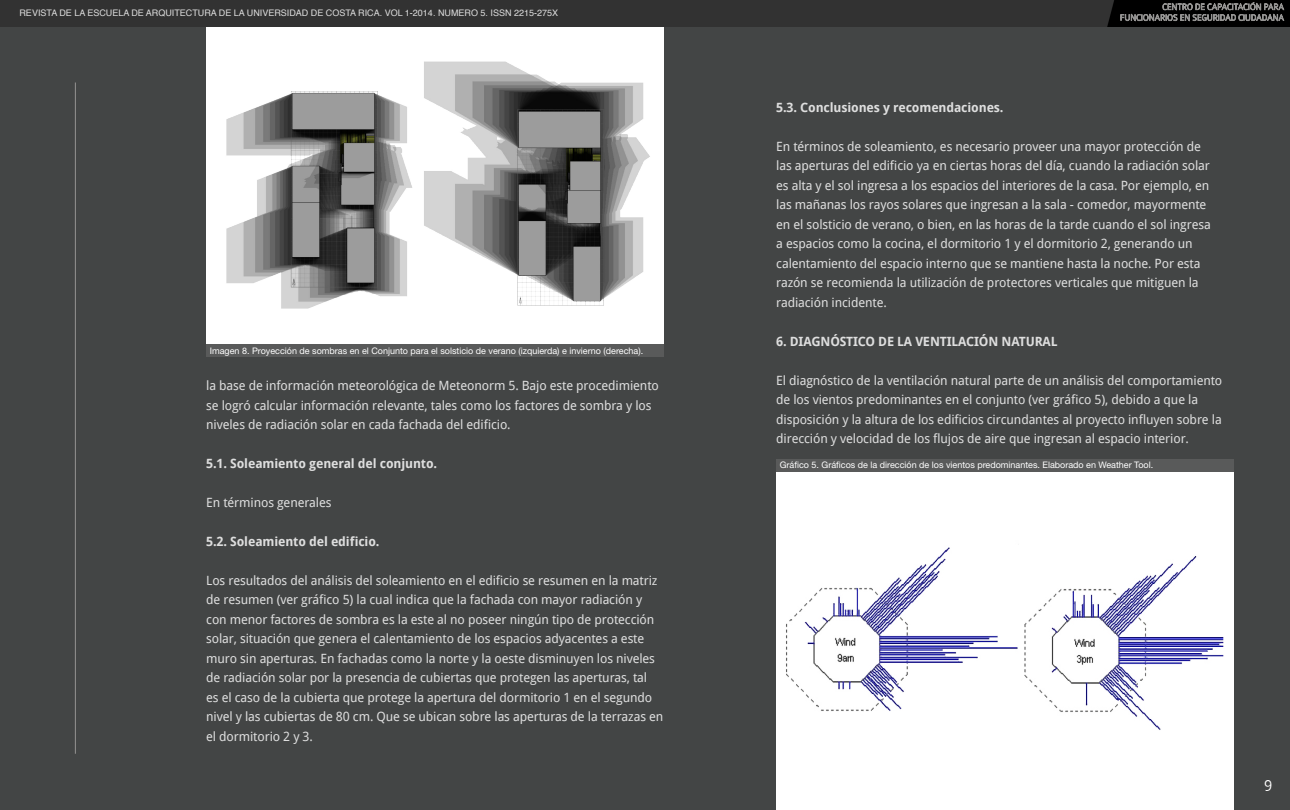
<style>
.page{position:relative;width:1290px;height:810px;background:#434545}
.page>*{position:absolute;margin:0;border:0;box-sizing:border-box;transform-origin:0 0}
.t1{font:15px "Droid Sans";color:#fff}
.t2{font:12.75px/19.5px "Droid Sans";letter-spacing:-.01em;color:#dedede}
.t3{font:700 12.75px "Droid Sans";letter-spacing:-.01em;color:#dedede}
.t4{font:9px "Helvetica Neue LT Std";color:#fff}
.t5{font:9px "Helvetica";color:#dedede}
</style>
<div class="page">
<hr style="left:75px;top:82px;width:1px;height:672px;background:#949392">
<div style="left:776px;top:472px;width:458px;height:338px;background:#fff"></div>
<div style="left:206px;top:27px;width:458px;height:330px;background:#fff"></div>
<svg style="left:1120px;top:2px;width:164px;height:19px;background:#3a3a39"></svg>
<img style="left:226px;top:91px;width:186px;height:218px">
<img style="left:424px;top:61px;width:226px;height:245px">
<div style="left:206px;top:344px;width:458px;height:13px;background:#595a5a"></div>
<div style="left:776px;top:459px;width:458px;height:13px;background:#595a5a"></div>
<img style="left:786px;top:547px;width:438px;height:183px">
<p class="t5" style="left:20px;top:5px;width:540px">REVISTA DE LA ESCUELA DE ARQUITECTURA DE LA UNIVERSIDAD DE COSTA RICA. VOL 1-2014. NUMERO 5. ISSN 2215-275X</p>
<p class="t4" style="left:210px;top:345px;width:435px">Imagen 8. Proyección de sombras en el Conjunto para el solsticio de verano (izquierda) e invierno (derecha).</p>
<p class="t2" style="left:206px;top:375px;width:454px">la base de información meteorológica de Meteonorm 5. Bajo este procedimiento se logró calcular información relevante, tales como los factores de sombra y los niveles de radiación solar en cada fachada del edificio.</p>
<p class="t3" style="left:206px;top:454px;width:232px">5.1. Soleamiento general del conjunto.</p>
<p class="t2" style="left:206px;top:492px;width:127px">En términos generales</p>
<p class="t3" style="left:206px;top:532px;width:175px">5.2. Soleamiento del edificio.</p>
<p class="t2" style="left:206px;top:570px;width:459px">Los resultados del análisis del soleamiento en el edificio se resumen en la matriz de resumen (ver gráfico 5) la cual indica que la fachada con mayor radiación y con menor factores de sombra es la este al no poseer ningún tipo de protección solar, situación que genera el calentamiento de los espacios adyacentes a este muro sin aperturas. En fachadas como la norte y la oeste disminuyen los niveles de radiación solar por la presencia de cubiertas que protegen las aperturas, tal<br>es el caso de la cubierta que protege la apertura del dormitorio 1 en el segundo nivel y las cubiertas de 80 cm. Que se ubican sobre las aperturas de la terrazas en el dormitorio 2 y 3.</p>
<p class="t3" style="left:776px;top:98px;width:229px">5.3. Conclusiones y recomendaciones.</p>
<p class="t2" style="left:776px;top:136px;width:436px">En términos de soleamiento, es necesario proveer una mayor protección de las aperturas del edificio ya en ciertas horas del día, cuando la radiación solar es alta y el sol ingresa a los espacios del interiores de la casa. Por ejemplo, en las mañanas los rayos solares que ingresan a la sala - comedor, mayormente en el solsticio de verano, o bien, en las horas de la tarde cuando el sol ingresa a espacios como la cocina, el dormitorio 1 y el dormitorio 2, generando un calentamiento del espacio interno que se mantiene hasta la noche. Por esta razón se recomienda la utilización de protectores verticales que mitiguen la radiación incidente.</p>
<p class="t3" style="left:776px;top:332px;width:283px">6. DIAGNÓSTICO DE LA VENTILACIÓN NATURAL</p>
<p class="t2" style="left:776px;top:370px;width:448px">El diagnóstico de la ventilación natural parte de un análisis del comportamiento de los vientos predominantes en el conjunto (ver gráfico 5), debido a que la disposición y la altura de los edificios circundantes al proyecto influyen sobre la dirección y velocidad de los flujos de aire que ingresan al espacio interior.</p>
<p class="t4" style="left:780px;top:460px;width:375px">Gráfico 5. Gráficos de la dirección de los vientos predominantes. Elaborado en Weather Tool.</p>
<p class="t1" style="left:1264px;top:775px;width:10px">9</p>
</div>
